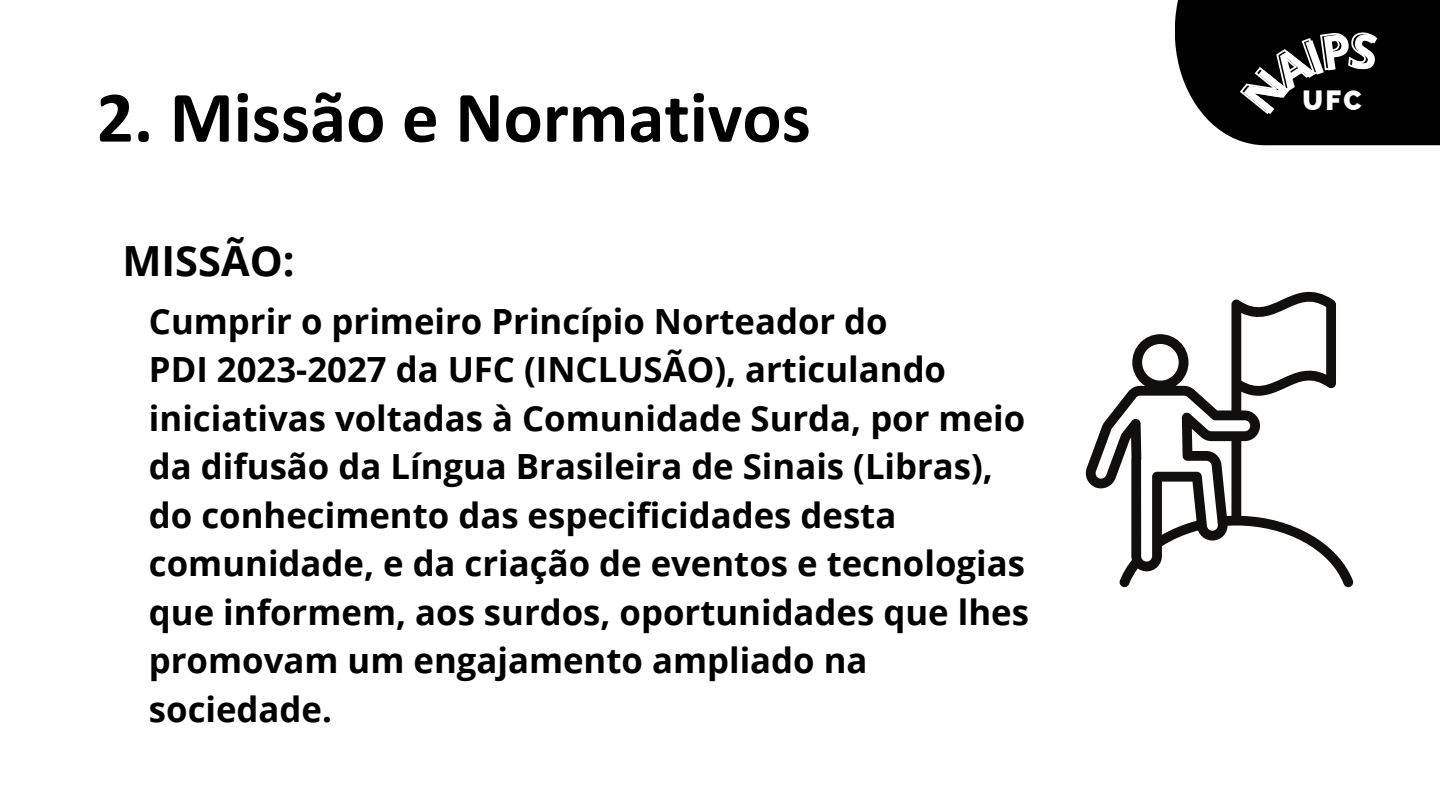
<style>
.page{position:relative;width:1440px;height:810px;background:#fff}
.page>*{position:absolute;margin:0;border:0;box-sizing:border-box;transform-origin:0 0}
.t1{font:700 73.1px "Calibri";color:#000}
.t2{font:700 41.5px "Open Sans";color:#000}
.t3{font:700 34.7px/48.5px "Open Sans";color:#000}
.t4{font:800 27.8px "Raleway";color:#fff}
</style>
<div class="page">
<div style="left:1175px;top:0;width:265px;height:145px;background:#000"></div>
<svg style="left:1085px;top:291px;width:269px;height:297px"></svg>
<svg style="left:1240px;top:32px;width:136px;height:83px"></svg>
<p class="t1" style="left:97px;top:87px;width:716px">2. Missão e Normativos</p>
<p class="t4" style="left:1302px;top:84px;width:61px">UFC</p>
<p class="t2" style="left:122px;top:232px;width:174px">MISSÃO:</p>
<p class="t3" style="left:149px;top:296px;width:740px">Cumprir o primeiro Princípio Norteador do</p>
<p class="t3" style="left:149px;top:345px;width:882px">PDI 2023-2027 da UFC (INCLUSÃO), articulando iniciativas voltadas à Comunidade Surda, por meio da difusão da Língua Brasileira de Sinais (Libras), do conhecimento das especificidades desta comunidade, e da criação de eventos e tecnologias que informem, aos surdos, oportunidades que lhes promovam um engajamento ampliado na sociedade.</p>
</div>
